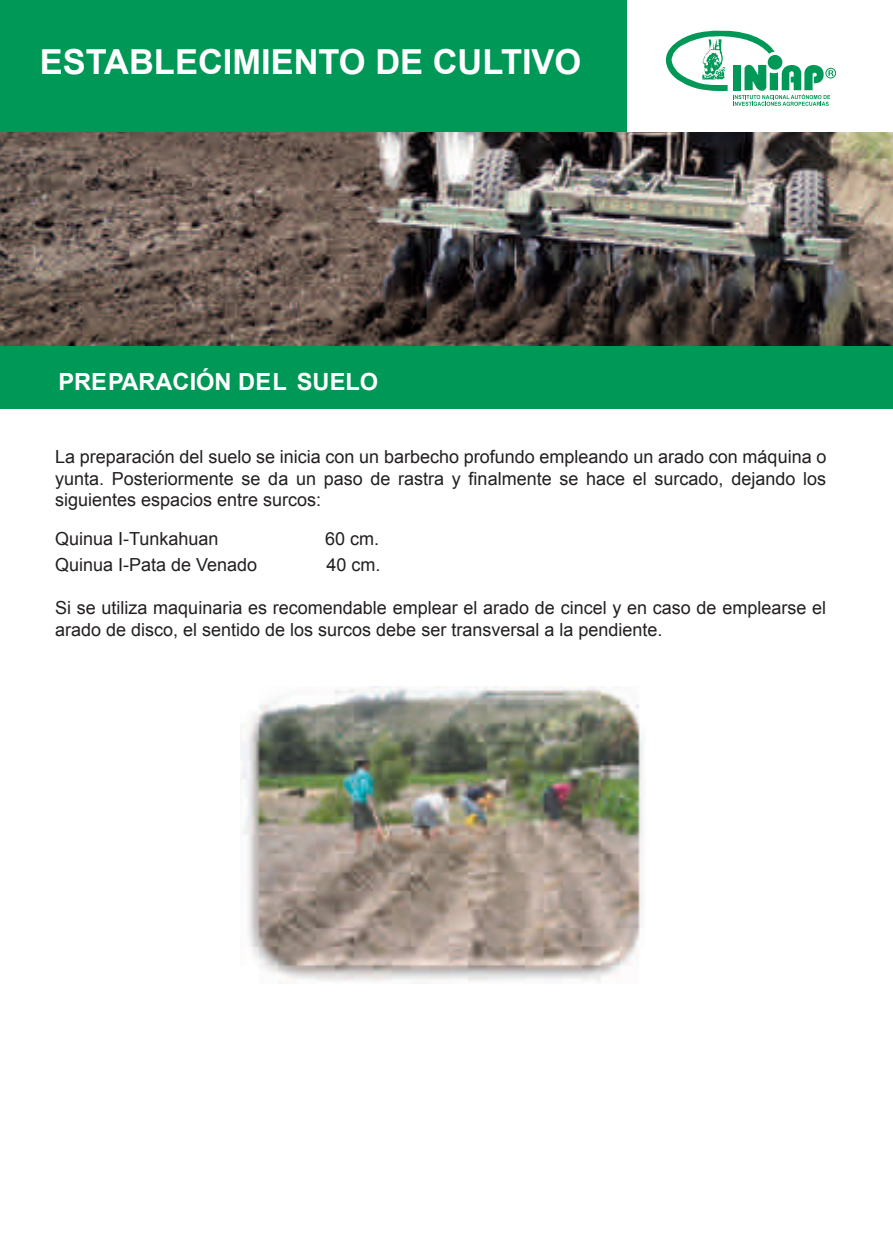
<style>
.page{position:relative;width:893px;height:1248px;background:#fff}
.page>*{position:absolute;margin:0;border:0;box-sizing:border-box;transform-origin:0 0}
.t1{font:700 34.5px "Arial";color:#fff}
.t2{font:700 23.7px "Arial";color:#fff}
.t3{font:18px/21.6px "Arial";color:#231f20;text-align:justify}
</style>
<div class="page">
<svg style="left:665px;top:30px;width:171px;height:76px"></svg>
<div style="left:0;top:1px;width:627px;height:130px;background:#009856"></div>
<div style="left:0;top:346px;width:892px;height:63px;background:#009856"></div>
<img style="left:241px;top:686px;width:404px;height:297px">
<img style="left:0;top:132px;width:892px;height:214px">
<h1 class="t1" style="left:40px;top:42px;width:543px">ESTABLECIMIENTO DE CULTIVO</h1>
<h2 class="t2" style="left:58px;top:368px;width:321px">PREPARACIÓN DEL SUELO</h2>
<p class="t3" style="left:55px;top:447px;width:773px">La preparación del suelo se inicia con un barbecho profundo empleando un arado con máquina o yunta. Posteriormente se da un paso de rastra y finalmente se hace el surcado, dejando los siguientes espacios entre surcos:</p>
<p class="t3" style="left:55px;top:529px;width:165px">Quinua I-Tunkahuan</p>
<p class="t3" style="left:325px;top:529px;width:56px">60 cm.</p>
<p class="t3" style="left:55px;top:555px;width:204px">Quinua I-Pata de Venado</p>
<p class="t3" style="left:326px;top:555px;width:56px">40 cm.</p>
<p class="t3" style="left:55px;top:598px;width:773px">Si se utiliza maquinaria es recomendable emplear el arado de cincel y en caso de emplearse el arado de disco, el sentido de los surcos debe ser transversal a la pendiente.</p>
</div>
